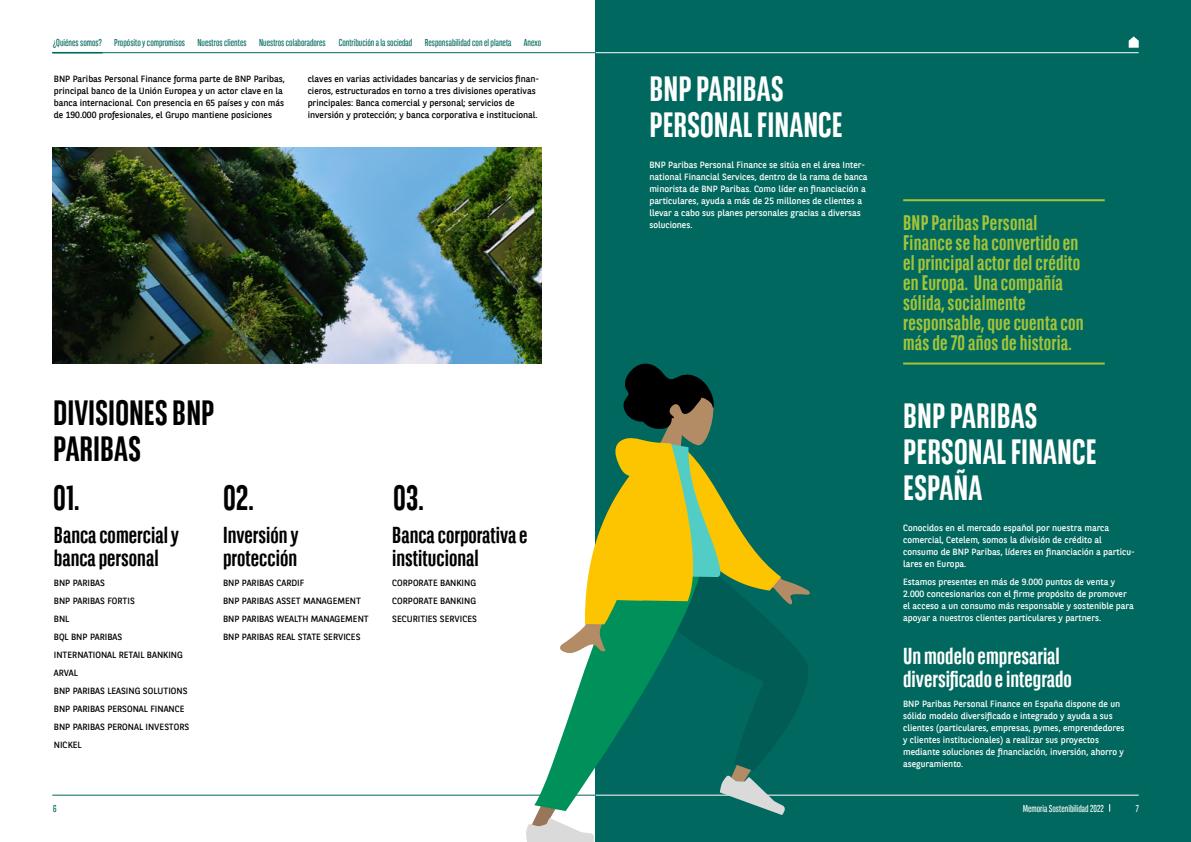
<style>
.page{position:relative;width:1191px;height:842px;background:#fff}
.page>*{position:absolute;margin:0;border:0;box-sizing:border-box;transform-origin:0 0}
.t1{font:700 35px/36px "BNPP Sans Condensed";color:#fff}
.t2{font:700 35px/36px "BNPP Sans Condensed";color:#000}
.t3{font:700 23px/23px "BNPP Sans Condensed";color:#000}
.t4{font:700 23px/23px "BNPP Sans Condensed";color:#fff}
.t5{font:700 21px/20px "BNPP Sans Condensed";letter-spacing:.01em;color:#a3c439}
.t6{font:10px "BNPP Sans Condensed";color:#00685e}
.t7{font:10px "BNPP Sans Condensed";color:#fff}
.t8{font:9px/12px "BNPP Sans";color:#fff}
.t9{font:9px/18px "BNPP Sans";color:#000}
</style>
<div class="page">
<div style="left:595px;top:0;width:596px;height:842px;background:#00685e"></div>
<hr style="left:903px;top:199px;width:201px;height:2px;background:#a3c439">
<hr style="left:903px;top:363px;width:201px;height:2px;background:#a3c439">
<img style="left:52px;top:148px;width:489px;height:215px">
<hr style="left:595px;top:795px;width:543px;height:1px;background:#fff">
<hr style="left:595px;top:52px;width:543px;height:1px;background:#fff">
<svg style="left:1128px;top:36px;width:10px;height:12px"></svg>
<hr style="left:52px;top:52px;width:543px;height:1px;background:#00685e">
<hr style="left:52px;top:795px;width:543px;height:1px;background:#00685e">
<svg style="left:526px;top:363px;width:286px;height:479px"></svg>
<p class="t6" style="left:53px;top:36px;width:274px">¿Quiénes somos? Propósito y compromisos Nuestros clientes Nuestros colaboradores</p>
<p class="t6" style="left:339px;top:36px;width:204px">Contribución a la sociedad Responsabilidad con el planeta Anexo</p>
<p class="t9" style="left:308px;top:72px;width:233px;line-height:12px">claves en varias actividades bancarias y de servicios finan&shy;cieros, estructurados en torno a tres divisiones operativas principales: Banca comercial y personal; servicios de inversión y protección; y banca corporativa e institucional.</p>
<p class="t9" style="left:54px;top:72px;width:233px;line-height:12px">BNP Paribas Personal Finance forma parte de BNP Paribas, principal banco de la Unión Europea y un actor clave en la banca internacional. Con presencia en 65 países y con más de 190.000 profesionales, el Grupo mantiene posiciones</p>
<h1 class="t1" style="left:649px;top:71px;width:195px">BNP PARIBAS<br>PERSONAL FINANCE</h1>
<p class="t8" style="left:649px;top:158px;width:220px">BNP Paribas Personal Finance se sitúa en el área Inter&shy;national Financial Services, dentro de la rama de banca minorista de BNP Paribas. Como líder en financiación a particulares, ayuda a más de 25 millones de clientes a llevar a cabo sus planes personales gracias a diversas soluciones.</p>
<h1 class="t2" style="left:53px;top:394px;width:163px">DIVISIONES BNP<br>PARIBAS</h1>
<h1 class="t2" style="left:53px;top:480px;width:28px">01.</h1>
<h1 class="t2" style="left:223px;top:480px;width:32px">02.</h1>
<h1 class="t2" style="left:393px;top:480px;width:32px">03.</h1>
<h2 class="t3" style="left:54px;top:524px;width:127px">Banca comercial y banca personal</h2>
<p class="t9" style="left:54px;top:574px;width:137px">BNP PARIBAS<br>BNP PARIBAS FORTIS<br>BNL<br>BQL BNP PARIBAS<br>INTERNATIONAL RETAIL BANKING<br>ARVAL<br>BNP PARIBAS LEASING SOLUTIONS<br>BNP PARIBAS PERSONAL FINANCE<br>BNP PARIBAS PERONAL INVESTORS<br>NICKEL</p>
<p class="t6" style="left:53px;top:802px;width:5px">6</p>
<h2 class="t3" style="left:223px;top:524px;width:77px">Inversión y protección</h2>
<p class="t9" style="left:223px;top:574px;width:147px">BNP PARIBAS CARDIF<br>BNP PARIBAS ASSET MANAGEMENT<br>BNP PARIBAS WEALTH MANAGEMENT<br>BNP PARIBAS REAL STATE SERVICES</p>
<h2 class="t3" style="left:392px;top:524px;width:137px">Banca corporativa e institucional</h2>
<p class="t9" style="left:392px;top:574px;width:86px;text-align:justify">CORPORATE BANKING CORPORATE BANKING SECURITIES SERVICES</p>
<h3 class="t5" style="left:903px;top:212px;width:182px">BNP Paribas Personal<br>Finance se ha convertido en el principal actor del crédito en Europa. Una compañía sólida, socialmente responsable, que cuenta con más de 70 años de historia.</h3>
<h1 class="t1" style="left:903px;top:398px;width:195px">BNP PARIBAS<br>PERSONAL FINANCE<br>ESPAÑA</h1>
<p class="t8" style="left:903px;top:521px;width:233px">Conocidos en el mercado español por nuestra marca comercial, Cetelem, somos la división de crédito al consumo de BNP Paribas, líderes en financiación a particu&shy;lares en Europa.</p>
<p class="t8" style="left:903px;top:575px;width:232px">Estamos presentes en más de 9.000 puntos de venta y 2.000 concesionarios con el firme propósito de promover el acceso a un consumo más responsable y sostenible para apoyar a nuestros clientes particulares y partners.</p>
<h2 class="t4" style="left:903px;top:644px;width:170px">Un modelo empresarial diversificado e integrado</h2>
<p class="t8" style="left:903px;top:697px;width:223px">BNP Paribas Personal Finance en España dispone de un sólido modelo diversificado e integrado y ayuda a sus clientes (particulares, empresas, pymes, emprendedores y clientes institucionales) a realizar sus proyectos mediante soluciones de financiación, inversión, ahorro y aseguramiento.</p>
<p class="t7" style="left:1022px;top:802px;width:83px">Memoria Sostenibilidad 2022</p>
<p class="t7" style="left:1135px;top:802px;width:4px">7</p>
</div>
